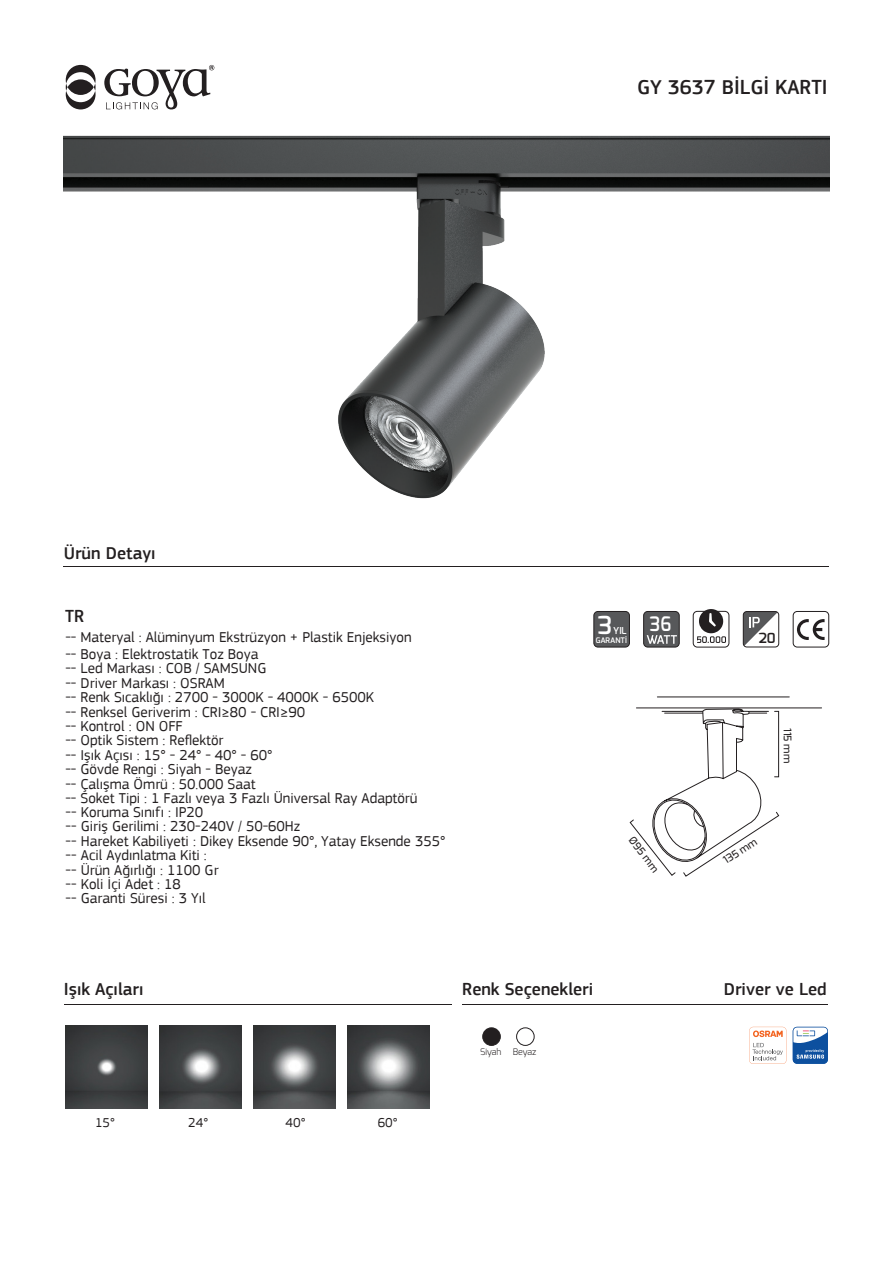
<style>
.page{position:relative;width:893px;height:1263px;background:#fff}
.page>*{position:absolute;margin:0;border:0;box-sizing:border-box;transform-origin:0 0}
.t1{font:600 24.9px "Exo";color:#fff}
.t2{font:500 21px "PF Square Sans Pro";color:#231f20}
.t3{font:600 19.95px "Exo";color:#fff;scale:.89 1}
.t4{font:500 18px "PF Square Sans Pro";color:#231f20}
.t5{font:15px/14.4px "PF Square Sans Pro";color:#231f20}
.t6{font:600 13.95px "Exo";color:#231f20}
.t7{font:13.5px "PF Square Sans Pro";color:#231f20}
.t8{font:500 10.5px "Exo";color:#231f20}
.t9{font:600 9.45px "Exo";color:#fff}
.t10{font:300 9px "Exo";color:#231f20}
.t11{font:600 7.65px "Exo";color:#fff}
</style>
<div class="page">
<hr style="left:64px;top:1004px;width:387px;height:1px;background:#231f20">
<hr style="left:64px;top:566px;width:765px;height:1px;background:#231f20">
<hr style="left:462px;top:1004px;width:366px;height:1px;background:#231f20">
<svg style="left:66px;top:65px;width:30px;height:44px"></svg>
<svg style="left:104px;top:65px;width:110px;height:44px"></svg>
<div style="left:516px;top:1027px;width:18px;height:19px;border:1px solid #231f20;border-radius:50%"></div>
<div style="left:483px;top:1028px;width:17px;height:17px;background:#231f20;border-radius:50%"></div>
<div style="left:482px;top:1027px;width:19px;height:19px;border:1px solid #231f20;border-radius:50%"></div>
<div style="left:644px;top:611px;width:35px;height:36px;background:#57585a;border-radius:4px"></div>
<div style="left:643px;top:611px;width:37px;height:36px;border:1px solid #231f20;border-radius:4px"></div>
<svg style="left:647px;top:635px;width:30px;height:9px"></svg>
<div style="left:793px;top:611px;width:36px;height:36px;border:1px solid #231f20;border-radius:4px"></div>
<svg style="left:797px;top:619px;width:28px;height:21px"></svg>
<div style="left:743px;top:611px;width:36px;height:36px;border:1px solid #231f20;border-radius:4px"></div>
<svg style="left:743px;top:611px;width:34px;height:35px"></svg>
<div style="left:594px;top:611px;width:35px;height:36px;background:#57585a;border-radius:4px"></div>
<div style="left:593px;top:611px;width:37px;height:36px;border:1px solid #231f20;border-radius:4px"></div>
<div style="left:693px;top:611px;width:36px;height:36px;border:1px solid #231f20;border-radius:4px"></div>
<svg style="left:697px;top:609px;width:29px;height:34px"></svg>
<img style="left:253px;top:1026px;width:83px;height:82px">
<img style="left:65px;top:1025px;width:83px;height:83px">
<img style="left:159px;top:1025px;width:83px;height:83px">
<img style="left:347px;top:1026px;width:83px;height:82px">
<svg style="left:749px;top:1027px;width:37px;height:37px"></svg>
<svg style="left:793px;top:1027px;width:35px;height:37px"></svg>
<img style="left:64px;top:135px;width:765px;height:364px">
<svg style="left:630px;top:696px;width:192px;height:181px"></svg>
<h2 class="t2" style="left:637px;top:75px;width:192px">GY 3637 BİLGİ KARTI</h2>
<p class="t4" style="left:64px;top:543px;width:93px">Ürün Detayı</p>
<p class="t4" style="left:65px;top:606px;width:21px">TR</p>
<p class="t5" style="left:65px;top:628px;width:348px;line-height:17.1px">-- Materyal : Alüminyum Ekstrüzyon + Plastik Enjeksiyon -- Boya : Elektrostatik Toz Boya</p>
<p class="t5" style="left:65px;top:661px;width:381px">-- Led Markası : COB / SAMSUNG<br>-- Driver Markası : OSRAM<br>-- Renk Sıcaklığı : 2700 - 3000K - 4000K - 6500K<br>-- Renksel Geriverim : CRI≥80 - CRI≥90<br>-- Kontrol : ON OFF<br>-- Optik Sistem : Reflektör<br>-- Işık Açısı : 15° - 24° - 40° - 60°<br>-- Gövde Rengi : Siyah - Beyaz<br>-- Çalışma Ömrü : 50.000 Saat<br>-- Soket Tipi : 1 Fazlı veya 3 Fazlı Üniversal Ray Adaptörü<br>-- Koruma Sınıfı : IP20<br>-- Giriş Gerilimi : 230-240V / 50-60Hz<br>-- Hareket Kabiliyeti : Dikey Eksende 90°, Yatay Eksende 355° -- Acil Aydınlatma Kiti :<br>-- Ürün Ağırlığı : 1100 Gr<br>-- Koli İçi Adet : 18<br>-- Garanti Süresi : 3 Yıl</p>
<h1 class="t1" style="left:598px;top:609px;width:16px">3</h1>
<p class="t9" style="left:613px;top:624px;width:15px">YIL</p>
<h3 class="t3" style="left:650px;top:611px;width:26px">36</h3>
<p class="t11" style="left:596px;top:635px;width:33px">GARANTİ</p>
<p class="t6" style="left:759px;top:629px;width:19px">20</p>
<p class="t8" style="left:794px;top:728px;width:37px;rotate:90deg">115 mm</p>
<p class="t8" style="left:636px;top:834px;width:43px;rotate:52deg">Ø95 mm</p>
<p class="t8" style="left:720px;top:855px;width:39px;rotate:-33deg">135 mm</p>
<p class="t4" style="left:64px;top:979px;width:81px">Işık Açıları</p>
<p class="t4" style="left:462px;top:979px;width:132px">Renk Seçenekleri</p>
<p class="t4" style="left:724px;top:979px;width:104px">Driver ve Led</p>
<p class="t7" style="left:95px;top:1115px;width:21px">15°</p>
<p class="t7" style="left:188px;top:1115px;width:21px">24°</p>
<p class="t7" style="left:286px;top:1115px;width:21px">40°</p>
<p class="t7" style="left:378px;top:1115px;width:21px">60°</p>
<p class="t10" style="left:480px;top:1046px;width:23px">Siyah</p>
<p class="t10" style="left:513px;top:1046px;width:25px">Beyaz</p>
</div>
